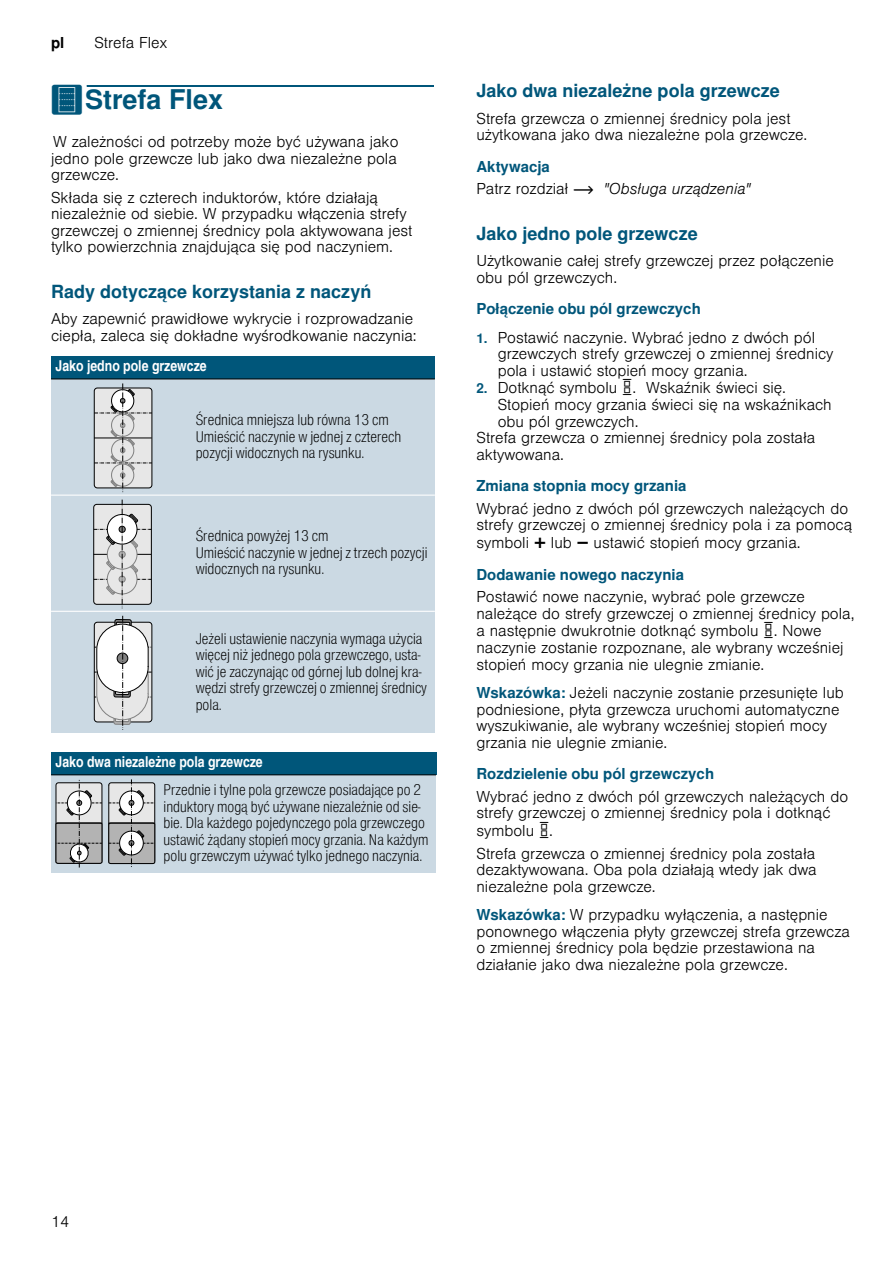
<style>
.page{position:relative;width:893px;height:1263px;background:#fff}
.page>*{position:absolute;margin:0;border:0;box-sizing:border-box;transform-origin:0 0}
.t1{font:700 27px "Nimbus San L";color:#00567a}
.t2{font:700 18px "Nimbus San L";color:#00567a}
.t3{font:300 15px/16.5px "Nimbus San L";color:#000}
.t4{font:15px/16.5px "Nimbus San L Lig Con";color:#000}
.t5{font:700 15px "Nimbus San L";color:#00567a}
.t6{font:15px "Nimbus San L Bol Con";color:#fff}
.t7{font:italic 300 15px/22.5px "Nimbus San L";color:#000}
.t8{font:700 15px "Nimbus San L";color:#000}
.s1{font-family:"BSH Symb PG2";font-weight:400}
.s2{font-weight:700;font-style:normal;color:#00567a}
.s3{font-style:normal}
.s4{font-family:"BSH Symb PH1";font-weight:400;font-style:normal}
.s5{font-weight:700;font-size:13.5px;color:#00567a}
.s6{font-family:"BSH Symb PH4";font-weight:400;font-size:16.5px}
.s7{font-family:"BSH Symb Gaggenau";font-weight:400;font-size:16.5px}
.s8{font-weight:700;color:#00567a}
</style>
<div class="page">
<div style="left:87px;top:85px;width:347px;height:2px;border:1px solid #00567a"></div>
<div style="left:51px;top:356px;width:384px;height:23px;background:#00567a"></div>
<div style="left:51px;top:379px;width:140px;height:116px;background:#cbd9e3"></div>
<div style="left:191px;top:379px;width:244px;height:116px;background:#cbd9e3"></div>
<div style="left:51px;top:495px;width:140px;height:116px;background:#cbd9e3"></div>
<div style="left:191px;top:495px;width:244px;height:116px;background:#cbd9e3"></div>
<div style="left:51px;top:611px;width:140px;height:122px;background:#cbd9e3"></div>
<div style="left:191px;top:611px;width:244px;height:122px;background:#cbd9e3"></div>
<div style="left:51px;top:752px;width:385px;height:23px;background:#00567a"></div>
<div style="left:51px;top:775px;width:108px;height:97px;background:#cbd9e3"></div>
<div style="left:159px;top:775px;width:277px;height:97px;background:#cbd9e3"></div>
<hr style="left:51px;top:379px;width:384px;height:1px;background:#000">
<hr style="left:51px;top:495px;width:384px;height:1px;background:#fff">
<hr style="left:51px;top:611px;width:384px;height:1px;background:#fff">
<hr style="left:51px;top:775px;width:385px;height:1px;background:#000">
<svg style="left:94px;top:383px;width:58px;height:109px"></svg>
<div style="left:93px;top:504px;width:59px;height:101px;border:1px solid #000;border-radius:3px"></div>
<hr style="left:93px;top:554px;width:58px;height:1px;background:#000">
<svg style="left:94px;top:500px;width:57px;height:108px"></svg>
<svg style="left:94px;top:616px;width:58px;height:114px"></svg>
<svg style="left:56px;top:779px;width:99px;height:88px"></svg>
<hr style="left:109px;top:823px;width:45px;height:1px;background:#000">
<hr style="left:56px;top:823px;width:46px;height:1px;background:#000">
<p class="t8" style="left:51px;top:34px;width:15px">pl</p>
<p class="t3" style="left:94px;top:33px;width:74px">Strefa Flex</p>
<h1 class="t1" style="left:51px;top:83px;width:174px"><span class="s1">|</span>Strefa Flex</h1>
<p class="t3" style="left:51px;top:132px;width:349px;text-align:justify">W zależności od potrzeby może być używana jako jedno pole grzewcze lub jako dwa niezależne pola grzewcze.</p>
<p class="t3" style="left:51px;top:188px;width:363px">Składa się z czterech induktorów, które działają niezależnie od siebie. W przypadku włączenia strefy grzewczej o zmiennej średnicy pola aktywowana jest tylko powierzchnia znajdująca się pod naczyniem.</p>
<p class="t2" style="left:51px;top:280px;width:322px">Rady dotyczące korzystania z naczyń</p>
<p class="t3" style="left:51px;top:309px;width:367px">Aby zapewnić prawidłowe wykrycie i rozprowadzanie ciepła, zaleca się dokładne wyśrodkowanie naczynia:</p>
<p class="t6" style="left:56px;top:356px;width:153px">Jako jedno pole grzewcze</p>
<p class="t4" style="left:196px;top:411px;width:207px">Średnica mniejsza lub równa 13 cm<br>Umieścić naczynie w jednej z czterech pozycji widocznych na rysunku.</p>
<p class="t4" style="left:196px;top:527px;width:233px">Średnica powyżej 13 cm<br>Umieścić naczynie w jednej z trzech pozycji widocznych na rysunku.</p>
<p class="t4" style="left:196px;top:630px;width:233px">Jeżeli ustawienie naczynia wymaga użycia więcej niż jednego pola grzewczego, usta&shy;wić je zaczynając od górnej lub dolnej kra&shy;wędzi strefy grzewczej o zmiennej średnicy pola.</p>
<p class="t6" style="left:56px;top:752px;width:209px">Jako dwa niezależne pola grzewcze</p>
<p class="t4" style="left:164px;top:781px;width:266px">Przednie i tylne pola grzewcze posiadające po 2 induktory mogą być używane niezależnie od sie&shy;bie. Dla każdego pojedynczego pola grzewczego ustawić żądany stopień mocy grzania. Na każdym polu grzewczym używać tylko jednego naczynia.</p>
<p class="t2" style="left:476px;top:79px;width:305px">Jako dwa niezależne pola grzewcze</p>
<p class="t3" style="left:476px;top:109px;width:332px">Strefa grzewcza o zmiennej średnicy pola jest użytkowana jako dwa niezależne pola grzewcze.</p>
<p class="t7" style="left:476px;top:154px;width:276px"><span class="s2">Aktywacja<br></span><span class="s3">Patrz rozdział</span> <span class="s4">~</span> "Obsługa urządzenia"</p>
<p class="t2" style="left:476px;top:222px;width:223px">Jako jedno pole grzewcze</p>
<p class="t3" style="left:476px;top:251px;width:359px">Użytkowanie całej strefy grzewczej przez połączenie obu pól grzewczych.</p>
<p class="t5" style="left:476px;top:299px;width:226px">Połączenie obu pól grzewczych</p>
<p class="t3" style="left:497px;top:328px;width:337px;text-indent:-21px"><span class="s5">1.</span> Postawić naczynie. Wybrać jedno z dwóch pól grzewczych strefy grzewczej o zmiennej średnicy pola i ustawić stopień mocy grzania.</p>
<p class="t3" style="left:476px;top:378px;width:311px"><span class="s5">2.</span> Dotknąć symbolu <span class="s6">®</span>. Wskaźnik świeci się.</p>
<p class="t3" style="left:497px;top:395px;width:335px">Stopień mocy grzania świeci się na wskaźnikach</p>
<p class="t3" style="left:497px;top:412px;width:142px">obu pól grzewczych.</p>
<p class="t3" style="left:476px;top:428px;width:340px">Strefa grzewcza o zmiennej średnicy pola została</p>
<p class="t3" style="left:476px;top:445px;width:89px">aktywowana.</p>
<p class="t5" style="left:476px;top:476px;width:212px">Zmiana stopnia mocy grzania</p>
<p class="t3" style="left:476px;top:498px;width:377px;line-height:17px">Wybrać jedno z dwóch pól grzewczych należących do strefy grzewczej o zmiennej średnicy pola i za pomocą symboli <span class="s7">@</span> lub <span class="s7">A</span> ustawić stopień mocy grzania.</p>
<p class="t5" style="left:476px;top:565px;width:209px">Dodawanie nowego naczynia</p>
<p class="t3" style="left:476px;top:587px;width:379px">Postawić nowe naczynie, wybrać pole grzewcze należące do strefy grzewczej o zmiennej średnicy pola, a następnie dwukrotnie dotknąć symbolu <span class="s6">®</span>. Nowe naczynie zostanie rozpoznane, ale wybrany wcześniej stopień mocy grzania nie ulegnie zmianie.</p>
<p class="t3" style="left:476px;top:683px;width:369px"><span class="s8">Wskazówka:</span> Jeżeli naczynie zostanie przesunięte lub podniesione, płyta grzewcza uruchomi automatyczne wyszukiwanie, ale wybrany wcześniej stopień mocy grzania nie ulegnie zmianie.</p>
<p class="t5" style="left:476px;top:764px;width:239px">Rozdzielenie obu pól grzewczych</p>
<p class="t3" style="left:476px;top:786px;width:373px;line-height:17px">Wybrać jedno z dwóch pól grzewczych należących do strefy grzewczej o zmiennej średnicy pola i dotknąć symbolu <span class="s6">®</span>.</p>
<p class="t3" style="left:476px;top:844px;width:342px;text-align:justify">Strefa grzewcza o zmiennej średnicy pola została dezaktywowana. Oba pola działają wtedy jak dwa niezależne pola grzewcze.</p>
<p class="t3" style="left:476px;top:905px;width:375px"><span class="s8">Wskazówka:</span> W przypadku wyłączenia, a następnie ponownego włączenia płyty grzewczej strefa grzewcza o zmiennej średnicy pola będzie przestawiona na działanie jako dwa niezależne pola grzewcze.</p>
<p class="t3" style="left:51px;top:1212px;width:20px">14</p>
</div>
